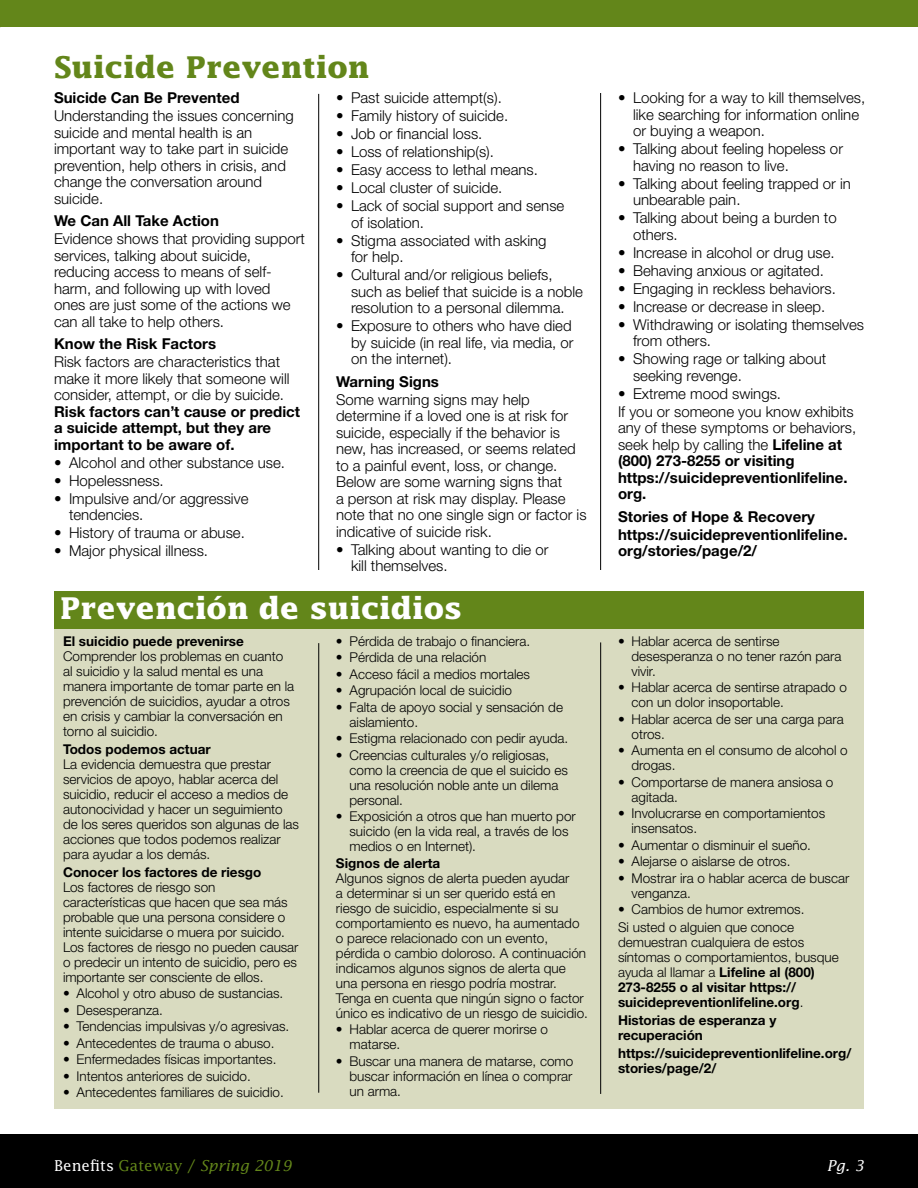
<style>
.page{position:relative;width:918px;height:1188px;background:#fff}
.page>*{position:absolute;margin:0;border:0;box-sizing:border-box;transform-origin:0 0}
.t1{font:700 30px "Lucida";color:#fff}
.t2{font:700 30px "Lucida";color:#63861a}
.t3{font:300 15px/16.5px "Helvetica Neue";color:#000}
.t4{font:700 15px/16.5px "Helvetica Neue";color:#000}
.t5{font:italic 15px "Lucida";color:#63861a}
.t6{font:italic 15px "Lucida";color:#fff}
.t7{font:300 13.5px/15px "Helvetica Neue";color:#000}
.t8{font:700 13.5px/15px "Helvetica Neue";color:#000}
.s1{font-weight:300}
.s2{font-weight:700}
.s3{font-style:normal;color:#fff}
.s4{font-style:normal}
</style>
<div class="page">
<div style="left:0;top:0;width:918px;height:27px;background:#63861a"></div>
<div style="left:0;top:1135px;width:918px;height:53px;background:#000"></div>
<hr style="left:600px;top:93px;width:1px;height:477px;background:#000">
<hr style="left:318px;top:94px;width:1px;height:476px;background:#000">
<div style="left:54px;top:629px;width:810px;height:479px;background:#d9dbc0"></div>
<hr style="left:600px;top:642px;width:1px;height:452px;background:#000">
<hr style="left:318px;top:643px;width:1px;height:450px;background:#000">
<div style="left:54px;top:591px;width:810px;height:37px;background:#63861a"></div>
<h1 class="t2" style="left:54px;top:49px;width:317px">Suicide Prevention</h1>
<p class="t4" style="left:54px;top:89px;width:187px">Suicide Can Be Prevented</p>
<p class="t3" style="left:54px;top:107px;width:241px">Understanding the issues concerning suicide and mental health is an important way to take part in suicide prevention, help others in crisis, and change the conversation around suicide.</p>
<p class="t4" style="left:54px;top:212px;width:166px">We Can All Take Action</p>
<p class="t3" style="left:54px;top:230px;width:252px">Evidence shows that providing support services, talking about suicide, reducing access to means of self&shy;harm, and following up with loved ones are just some of the actions we can all take to help others.</p>
<p class="t4" style="left:54px;top:335px;width:164px">Know the Risk Factors</p>
<p class="t3" style="left:54px;top:353px;width:237px">Risk factors are characteristics that make it more likely that someone will consider, attempt, or die by suicide.</p>
<p class="t4" style="left:54px;top:403px;width:248px">Risk factors can’t cause or predict a suicide attempt, but they are important to be aware of.</p>
<p class="t3" style="left:54px;top:454px;width:233px">• Alcohol and other substance use.</p>
<p class="t3" style="left:54px;top:472px;width:111px">• Hopelessness.</p>
<p class="t3" style="left:69px;top:490px;width:181px;text-indent:-15px">• Impulsive and/or aggressive tendencies.</p>
<p class="t3" style="left:54px;top:524px;width:192px">• History of trauma or abuse.</p>
<p class="t3" style="left:54px;top:542px;width:156px">• Major physical illness.</p>
<p class="t3" style="left:336px;top:89px;width:167px">• Past suicide attempt(s).</p>
<p class="t3" style="left:336px;top:107px;width:174px">• Family history of suicide.</p>
<p class="t3" style="left:336px;top:125px;width:148px">• Job or financial loss.</p>
<p class="t3" style="left:336px;top:143px;width:160px">• Loss of relationship(s).</p>
<p class="t3" style="left:336px;top:161px;width:203px">• Easy access to lethal means.</p>
<p class="t3" style="left:336px;top:179px;width:168px">• Local cluster of suicide.</p>
<p class="t3" style="left:351px;top:197px;width:215px;text-indent:-15px">• Lack of social support and sense of isolation.</p>
<p class="t3" style="left:351px;top:232px;width:197px;text-indent:-15px">• Stigma associated with asking for help.</p>
<p class="t3" style="left:351px;top:266px;width:233px;text-indent:-15px">• Cultural and/or religious beliefs, such as belief that suicide is a noble resolution to a personal dilemma.</p>
<p class="t3" style="left:351px;top:317px;width:224px;text-indent:-15px">• Exposure to others who have died by suicide (in real life, via media, or on the internet).</p>
<p class="t4" style="left:336px;top:373px;width:105px">Warning Signs</p>
<p class="t3" style="left:336px;top:391px;width:252px">Some warning signs may help determine if a loved one is at risk for suicide, especially if the behavior is new, has increased, or seems related to a painful event, loss, or change.<br>Below are some warning signs that<br>a person at risk may display. Please note that no one single sign or factor is indicative of suicide risk.</p>
<p class="t3" style="left:351px;top:541px;width:199px;text-indent:-15px">• Talking about wanting to die or kill themselves.</p>
<h1 class="t1" style="left:60px;top:590px;width:403px">Prevención de suicidios</h1>
<p class="t8" style="left:63px;top:633px;width:182px">El suicidio puede prevenirse</p>
<p class="t7" style="left:63px;top:648px;width:233px">Comprender los problemas en cuanto al suicidio y la salud mental es una manera importante de tomar parte en la prevención de suicidios, ayudar a otros en crisis y cambiar la conversación en torno al suicidio.</p>
<p class="t8" style="left:63px;top:741px;width:149px">Todos podemos actuar</p>
<p class="t7" style="left:63px;top:756px;width:238px">La evidencia demuestra que prestar servicios de apoyo, hablar acerca del suicidio, reducir el acceso a medios de autonocividad y hacer un seguimiento de los seres queridos son algunas de las acciones que todos podemos realizar para ayudar a los demás.</p>
<p class="t8" style="left:63px;top:864px;width:200px">Conocer los factores de riesgo</p>
<p class="t7" style="left:63px;top:879px;width:237px">Los factores de riesgo son características que hacen que sea más probable que una persona considere o intente suicidarse o muera por suicido.<br>Los factores de riesgo no pueden causar o predecir un intento de suicidio, pero es importante ser consciente de ellos.</p>
<p class="t7" style="left:63px;top:986px;width:222px">• Alcohol y otro abuso de sustancias.</p>
<p class="t7" style="left:63px;top:1002px;width:102px">• Desesperanza.</p>
<p class="t7" style="left:63px;top:1019px;width:228px">• Tendencias impulsivas y/o agresivas.</p>
<p class="t7" style="left:63px;top:1035px;width:213px">• Antecedentes de trauma o abuso.</p>
<p class="t7" style="left:63px;top:1052px;width:215px">• Enfermedades físicas importantes.</p>
<p class="t7" style="left:63px;top:1068px;width:189px">• Intentos anteriores de suicido.</p>
<p class="t7" style="left:63px;top:1085px;width:222px">• Antecedentes familiares de suicidio.</p>
<p class="t7" style="left:336px;top:633px;width:196px">• Pérdida de trabajo o financiera.</p>
<p class="t7" style="left:336px;top:650px;width:152px">• Pérdida de una relación</p>
<p class="t7" style="left:336px;top:666px;width:196px">• Acceso fácil a medios mortales</p>
<p class="t7" style="left:336px;top:683px;width:178px">• Agrupación local de suicidio</p>
<p class="t7" style="left:349px;top:699px;width:215px;text-indent:-14px">• Falta de apoyo social y sensación de aislamiento.</p>
<p class="t7" style="left:336px;top:731px;width:234px">• Estigma relacionado con pedir ayuda.</p>
<p class="t7" style="left:349px;top:747px;width:220px;text-indent:-14px">• Creencias culturales y/o religiosas, como la creencia de que el suicido es una resolución noble ante un dilema personal.</p>
<p class="t7" style="left:349px;top:809px;width:228px;text-indent:-14px">• Exposición a otros que han muerto por suicido (en la vida real, a través de los medios o en Internet).</p>
<p class="t8" style="left:336px;top:855px;width:106px">Signos de alerta</p>
<p class="t7" style="left:336px;top:870px;width:253px">Algunos signos de alerta pueden ayudar<br>a determinar si un ser querido está en riesgo de suicidio, especialmente si su comportamiento es nuevo, ha aumentado o parece relacionado con un evento, pérdida o cambio doloroso. A continuación indicamos algunos signos de alerta que una persona en riesgo podría mostrar.<br>Tenga en cuenta que ningún signo o factor único es indicativo de un riesgo de suicidio.</p>
<p class="t7" style="left:349px;top:1022px;width:200px;text-indent:-14px">• Hablar acerca de querer morirse o matarse.</p>
<p class="t7" style="left:349px;top:1053px;width:225px;text-align:justify;text-indent:-14px">• Buscar una manera de matarse, como buscar información en línea o comprar un arma.</p>
<p class="t3" style="left:633px;top:89px;width:234px;text-indent:-15px">• Looking for a way to kill themselves, like searching for information online or buying a weapon.</p>
<p class="t3" style="left:633px;top:140px;width:212px;text-indent:-15px">• Talking about feeling hopeless or having no reason to live.</p>
<p class="t3" style="left:633px;top:175px;width:219px;text-indent:-15px">• Talking about feeling trapped or in unbearable pain.</p>
<p class="t3" style="left:633px;top:209px;width:205px;text-indent:-15px">• Talking about being a burden to others.</p>
<p class="t3" style="left:618px;top:244px;width:218px">• Increase in alcohol or drug use.</p>
<p class="t3" style="left:618px;top:262px;width:207px">• Behaving anxious or agitated.</p>
<p class="t3" style="left:618px;top:280px;width:219px">• Engaging in reckless behaviors.</p>
<p class="t3" style="left:618px;top:298px;width:209px">• Increase or decrease in sleep.</p>
<p class="t3" style="left:633px;top:316px;width:233px;text-indent:-15px">• Withdrawing or isolating themselves from others.</p>
<p class="t3" style="left:633px;top:350px;width:195px;text-indent:-15px">• Showing rage or talking about seeking revenge.</p>
<p class="t3" style="left:618px;top:384px;width:237px;line-height:18px">• Extreme mood swings.<br>If you or someone you know exhibits</p>
<p class="t4" style="left:618px;top:419px;width:240px"><span class="s1">any of these symptoms or behaviors, seek help by calling the</span> Lifeline at (800) 273-8255 or visiting https://suicidepreventionlifeline. org.</p>
<p class="t4" style="left:618px;top:507px;width:231px;line-height:18px">Stories of Hope &amp; Recovery https://suicidepreventionlifeline.</p>
<p class="t4" style="left:618px;top:542px;width:141px">org/stories/page/2/</p>
<p class="t7" style="left:632px;top:633px;width:212px;text-indent:-14px">• Hablar acerca de sentirse desesperanza o no tener razón para vivir.</p>
<p class="t7" style="left:632px;top:680px;width:217px;text-indent:-14px">• Hablar acerca de sentirse atrapado o con un dolor insoportable.</p>
<p class="t7" style="left:632px;top:711px;width:214px;text-indent:-14px">• Hablar acerca de ser una carga para otros.</p>
<p class="t7" style="left:632px;top:743px;width:218px;text-indent:-14px">• Aumenta en el consumo de alcohol o drogas.</p>
<p class="t7" style="left:632px;top:774px;width:203px;text-indent:-14px">• Comportarse de manera ansiosa o agitada.</p>
<p class="t7" style="left:632px;top:806px;width:195px;text-indent:-14px">• Involucrarse en comportamientos insensatos.</p>
<p class="t7" style="left:618px;top:837px;width:195px">• Aumentar o disminuir el sueño.</p>
<p class="t7" style="left:618px;top:854px;width:174px">• Alejarse o aislarse de otros.</p>
<p class="t7" style="left:632px;top:870px;width:219px;text-indent:-14px">• Mostrar ira o hablar acerca de buscar venganza.</p>
<p class="t7" style="left:618px;top:900px;width:188px;line-height:18px">• Cambios de humor extremos.<br>Si usted o alguien que conoce</p>
<p class="t7" style="left:618px;top:935px;width:222px">demuestran cualquiera de estos síntomas o comportamientos, busque ayuda al llamar a <span class="s2">Lifeline al (800)<br>273-8255 o al visitar https:// suicidepreventionlifeline.org</span>.</p>
<p class="t8" style="left:618px;top:1013px;width:160px">Historias de esperanza y recuperación</p>
<p class="t8" style="left:618px;top:1046px;width:235px">https://suicidepreventionlifeline.org/ stories/page/2/</p>
<p class="t5" style="left:54px;top:1157px;width:239px"><span class="s3">Benefits</span> <span class="s4">Gateway /</span> Spring 2019</p>
<p class="t6" style="left:827px;top:1157px;width:38px">Pg. 3</p>
</div>
